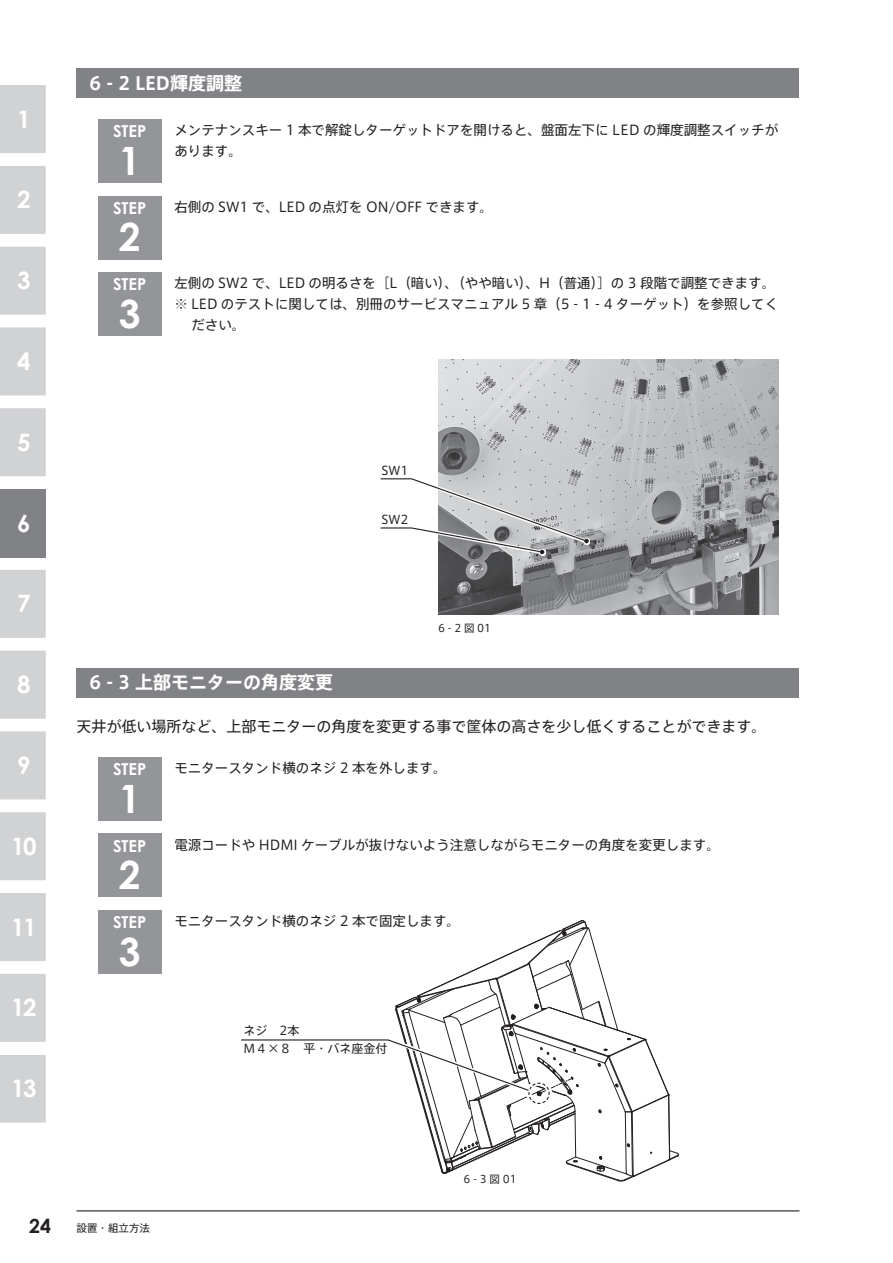
<style>
.page{position:relative;width:893px;height:1263px;background:#fff}
.page>*{position:absolute;margin:0;border:0;box-sizing:border-box;transform-origin:0 0}
.t1{font:700 39px "Century Gothic";color:#fff}
.t2{font:700 24px "Century Gothic";letter-spacing:-.05em;color:#fff}
.t3{font:700 19.5px "Century Gothic";color:#231f20}
.t4{font:700 18px "Axis Pro N";color:#fff}
.t5{font:700 16.5px "Century Gothic";color:#fff}
.t6{font:15px "Axis Pro N";color:#231f20}
.t7{font:13.5px/21px "Axis Pro N";color:#231f20}
.t8{font:12px/18px "Axis Pro N";color:#231f20}
.t9{font:10.5px "Axis Pro N";color:#231f20}
</style>
<div class="page">
<hr style="left:77px;top:1210px;width:722px;height:1px;background:#231f20">
<svg style="left:0;top:85px;width:46px;height:1038px;background:#d7d8da"></svg>
<div style="left:0;top:489px;width:46px;height:68px;background:#808285"></div>
<div style="left:0;top:1042px;width:46px;height:12px;background:#fff"></div>
<div style="left:98px;top:119px;width:64px;height:64px;background:#939598"></div>
<div style="left:98px;top:757px;width:64px;height:64px;background:#939598"></div>
<div style="left:98px;top:196px;width:64px;height:63px;background:#939598"></div>
<div style="left:98px;top:833px;width:64px;height:64px;background:#939598"></div>
<div style="left:98px;top:272px;width:64px;height:64px;background:#939598"></div>
<div style="left:98px;top:910px;width:64px;height:64px;background:#939598"></div>
<div style="left:77px;top:68px;width:722px;height:30px;background:#808285"></div>
<div style="left:77px;top:668px;width:722px;height:29px;background:#808285"></div>
<img style="left:438px;top:359px;width:340px;height:255px">
<svg style="left:438px;top:554px;width:108px;height:1px"></svg>
<svg style="left:380px;top:478px;width:209px;height:76px"></svg>
<svg style="left:241px;top:920px;width:438px;height:261px"></svg>
<h2 class="t2" style="left:17px;top:101px;width:15px">1</h2>
<h2 class="t2" style="left:17px;top:182px;width:15px">2</h2>
<h2 class="t2" style="left:17px;top:262px;width:15px">3</h2>
<h2 class="t2" style="left:17px;top:343px;width:15px">4</h2>
<h2 class="t2" style="left:17px;top:424px;width:15px">5</h2>
<h2 class="t2" style="left:17px;top:505px;width:15px">6</h2>
<h2 class="t2" style="left:17px;top:585px;width:15px">7</h2>
<h2 class="t2" style="left:17px;top:666px;width:15px">8</h2>
<h2 class="t2" style="left:17px;top:747px;width:15px">9</h2>
<h2 class="t2" style="left:11px;top:828px;width:27px">10</h2>
<h2 class="t2" style="left:11px;top:909px;width:27px">11</h2>
<h2 class="t2" style="left:11px;top:989px;width:27px">12</h2>
<h2 class="t2" style="left:11px;top:1070px;width:27px">13</h2>
<h3 class="t4" style="left:89px;top:74px;width:154px">6 - 2 LED輝度調整</h3>
<p class="t5" style="left:113px;top:119px;width:35px">STEP</p>
<h1 class="t1" style="left:119px;top:131px;width:23px">1</h1>
<p class="t5" style="left:113px;top:195px;width:35px">STEP</p>
<h1 class="t1" style="left:119px;top:207px;width:23px">2</h1>
<p class="t5" style="left:113px;top:272px;width:35px">STEP</p>
<h1 class="t1" style="left:119px;top:284px;width:23px">3</h1>
<p class="t7" style="left:174px;top:120px;width:605px">メンテナンスキー 1 本で解錠しターゲットドアを開けると、盤面左下に LED の輝度調整スイッチがあります。</p>
<p class="t7" style="left:174px;top:196px;width:320px">右側の SW1 で、LED の点灯を ON/OFF できます。</p>
<p class="t7" style="left:174px;top:273px;width:602px">左側の SW2 で、LED の明るさを［L（暗い）、（やや暗い）、H（普通）］の 3 段階で調整できます。</p>
<p class="t7" style="left:174px;top:294px;width:605px">※ LED のテストに関しては、別冊のサービスマニュアル 5 章（5 - 1 - 4 ターゲット）を参照してく</p>
<p class="t7" style="left:191px;top:315px;width:55px">ださい。</p>
<p class="t8" style="left:382px;top:461px;width:28px">SW1</p>
<p class="t8" style="left:382px;top:510px;width:28px">SW2</p>
<p class="t9" style="left:438px;top:623px;width:55px">6 - 2図01</p>
<h3 class="t4" style="left:89px;top:673px;width:245px">6 - 3 上部モニターの角度変更</h3>
<p class="t6" style="left:77px;top:719px;width:691px">天井が低い場所など、上部モニターの角度を変更する事で筐体の高さを少し低くすることができます。</p>
<p class="t5" style="left:113px;top:757px;width:35px">STEP</p>
<h1 class="t1" style="left:119px;top:769px;width:23px">1</h1>
<p class="t5" style="left:113px;top:833px;width:35px">STEP</p>
<h1 class="t1" style="left:119px;top:845px;width:23px">2</h1>
<p class="t5" style="left:113px;top:910px;width:35px">STEP</p>
<h1 class="t1" style="left:119px;top:922px;width:23px">3</h1>
<p class="t7" style="left:174px;top:757px;width:274px">モニタースタンド横のネジ 2 本を外します。</p>
<p class="t7" style="left:174px;top:834px;width:547px">電源コードや HDMI ケーブルが抜けないよう注意しながらモニターの角度を変更します。</p>
<p class="t7" style="left:174px;top:910px;width:287px">モニタースタンド横のネジ 2 本で固定します。</p>
<p class="t8" style="left:244px;top:1022px;width:145px">ネジ　2本<br>M４×８　平・バネ座金付</p>
<p class="t9" style="left:463px;top:1173px;width:55px">6 - 3図01</p>
<h3 class="t3" style="left:29px;top:1211px;width:23px">24</h3>
<p class="t9" style="left:77px;top:1223px;width:75px">設置・組立方法</p>
</div>
